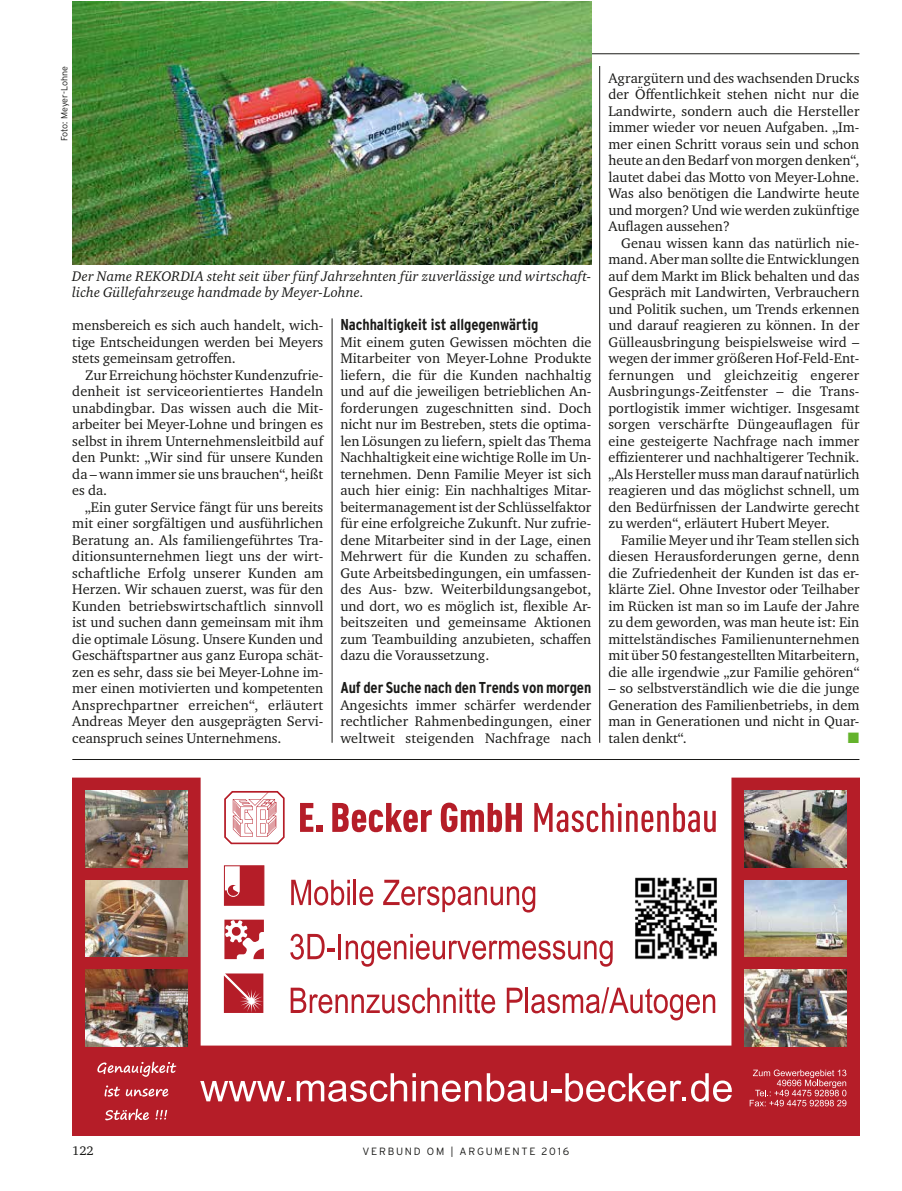
<style>
.page{position:relative;width:902px;height:1191px;background:#fff}
.page>*{position:absolute;margin:0;border:0;box-sizing:border-box;transform-origin:0 0}
.t1{font:700 condensed 15.75px "Interstate";letter-spacing:-.005em;color:#1a1a18}
.t2{font:15px "Zapf Dingbats";color:#64b32c}
.t3{font:14.25px/16.5px "Charter ITC Std";color:#1a1a18;text-align:justify}
.t4{font:italic 14.25px/16.5px "Charter ITC Std";letter-spacing:.01em;color:#1a1a18}
.t5{font:12.75px "Charter ITC Std";color:#1a1a18}
.t6{font:300 10.5px "Interstate";letter-spacing:.165em;color:#1a1a18}
.t7{font:300 9px "Interstate";letter-spacing:-.005em;color:#1a1a18}
</style>
<div class="page">
<hr style="left:72px;top:53px;width:787px;height:1px;background:#1a1a18">
<svg style="left:224px;top:791px;width:61px;height:54px"></svg>
<svg style="left:300px;top:803px;width:13px;height:29px"></svg>
<div style="left:317px;top:825px;width:6px;height:7px;background:#b51d28"></div>
<svg style="left:332px;top:803px;width:100px;height:29px"></svg>
<svg style="left:440px;top:802px;width:82px;height:30px"></svg>
<svg style="left:534px;top:803px;width:181px;height:29px"></svg>
<svg style="left:224px;top:865px;width:40px;height:40px"></svg>
<svg style="left:224px;top:919px;width:40px;height:40px"></svg>
<svg style="left:224px;top:973px;width:39px;height:40px"></svg>
<svg style="left:291px;top:879px;width:59px;height:26px"></svg>
<hr style="left:347px;top:886px;width:3px;height:19px;background:#b51d28">
<hr style="left:353px;top:879px;width:3px;height:26px;background:#b51d28">
<svg style="left:359px;top:886px;width:14px;height:19px"></svg>
<svg style="left:383px;top:879px;width:152px;height:33px"></svg>
<svg style="left:290px;top:987px;width:205px;height:26px"></svg>
<svg style="left:506px;top:987px;width:16px;height:26px"></svg>
<hr style="left:525px;top:987px;width:3px;height:26px;background:#b51d28">
<svg style="left:531px;top:987px;width:184px;height:33px"></svg>
<svg style="left:290px;top:933px;width:45px;height:26px"></svg>
<hr style="left:338px;top:934px;width:3px;height:25px;background:#b51d28">
<svg style="left:346px;top:934px;width:266px;height:32px"></svg>
<div style="left:72px;top:778px;width:128px;height:357px;background:#b51d28"></div>
<div style="left:732px;top:778px;width:127px;height:357px;background:#b51d28"></div>
<div style="left:731px;top:778px;width:128px;height:357px;border:1px solid #b51d28"></div>
<div style="left:200px;top:1046px;width:531px;height:89px;background:#b51d28"></div>
<div style="left:200px;top:1045px;width:532px;height:90px;border:1px solid #b51d28"></div>
<img style="left:744px;top:791px;width:102px;height:76px">
<img style="left:635px;top:877px;width:82px;height:83px">
<svg style="left:749px;top:1069px;width:97px;height:37px"></svg>
<svg style="left:200px;top:1081px;width:90px;height:20px"></svg>
<svg style="left:296px;top:1073px;width:251px;height:28px"></svg>
<hr style="left:551px;top:1089px;width:10px;height:4px;background:#fff">
<svg style="left:565px;top:1073px;width:166px;height:28px"></svg>
<img style="left:85px;top:969px;width:102px;height:77px">
<svg style="left:97px;top:1061px;width:79px;height:15px"></svg>
<svg style="left:105px;top:1085px;width:15px;height:11px"></svg>
<svg style="left:126px;top:1088px;width:42px;height:8px"></svg>
<svg style="left:105px;top:1108px;width:44px;height:12px"></svg>
<svg style="left:155px;top:1110px;width:12px;height:9px"></svg>
<img style="left:85px;top:880px;width:102px;height:76px">
<img style="left:85px;top:791px;width:102px;height:76px">
<img style="left:744px;top:880px;width:102px;height:76px">
<img style="left:744px;top:969px;width:102px;height:77px">
<hr style="left:599px;top:66px;width:1px;height:676px;background:#1a1a18">
<hr style="left:72px;top:759px;width:787px;height:1px;background:#1a1a18">
<img style="left:72px;top:1px;width:519px;height:263px">
<hr style="left:332px;top:318px;width:1px;height:424px;background:#1a1a18">
<p class="t7" style="left:59px;top:141px;width:76px;rotate:-90deg">Foto: Meyer-Lohne</p>
<p class="t4" style="left:72px;top:267px;width:520px">Der Name REKORDIA steht seit über fünf Jahrzehnten für zuverlässige und wirtschaft&shy;liche Güllefahrzeuge handmade by Meyer-Lohne.</p>
<p class="t3" style="left:72px;top:317px;width:252px">mensbereich es sich auch handelt, wich&shy;tige Entscheidungen werden bei Meyers stets gemeinsam getroffen.</p>
<p class="t3" style="left:72px;top:366px;width:252px;text-indent:13px">Zur Erreichung höchster Kundenzufrie&shy;denheit ist serviceorientiertes Handeln unabdingbar. Das wissen auch die Mit&shy;arbeiter bei Meyer-Lohne und bringen es selbst in ihrem Unternehmensleitbild auf den Punkt: „Wir sind für unsere Kunden da – wann immer sie uns brauchen“, heißt es da.</p>
<p class="t3" style="left:72px;top:498px;width:252px;text-indent:13px">„Ein guter Service fängt für uns bereits mit einer sorgfältigen und ausführlichen Beratung an. Als familiengeführtes Tra&shy;ditionsunternehmen liegt uns der wirt&shy;schaftliche Erfolg unserer Kunden am Herzen. Wir schauen zuerst, was für den Kunden betriebswirtschaftlich sinnvoll ist und suchen dann gemeinsam mit ihm die optimale Lösung. Unsere Kunden und Geschäftspartner aus ganz Europa schät&shy;zen es sehr, dass sie bei Meyer-Lohne im&shy;mer einen motivierten und kompetenten Ansprechpartner erreichen“, erläutert Andreas Meyer den ausgeprägten Servi&shy;ceanspruch seines Unternehmens.</p>
<p class="t1" style="left:340px;top:316px;width:199px">Nachhaltigkeit ist allgegenwärtig</p>
<p class="t3" style="left:340px;top:333px;width:252px">Mit einem guten Gewissen möchten die Mitarbeiter von Meyer-Lohne Produkte liefern, die für die Kunden nachhaltig und auf die jeweiligen betrieblichen An&shy;forderungen zugeschnitten sind. Doch nicht nur im Bestreben, stets die optima&shy;len Lösungen zu liefern, spielt das Thema Nachhaltigkeit eine wichtige Rolle im Un&shy;ternehmen. Denn Familie Meyer ist sich auch hier einig: Ein nachhaltiges Mitar&shy;beitermanagement ist der Schlüsselfaktor für eine erfolgreiche Zukunft. Nur zufrie&shy;dene Mitarbeiter sind in der Lage, einen Mehrwert für die Kunden zu schaffen.<br>Gute Arbeitsbedingungen, ein umfassen&shy;des Aus- bzw. Weiterbildungsangebot, und dort, wo es möglich ist, flexible Ar&shy;beitszeiten und gemeinsame Aktionen zum Teambuilding anzubieten, schaffen dazu die Voraussetzung.</p>
<p class="t1" style="left:340px;top:679px;width:252px">Auf der Suche nach den Trends von morgen</p>
<p class="t3" style="left:340px;top:696px;width:252px">Angesichts immer schärfer werdender rechtlicher Rahmenbedingungen, einer weltweit steigenden Nachfrage nach</p>
<p class="t3" style="left:608px;top:69px;width:252px">Agrargütern und des wachsenden Drucks der Öffentlichkeit stehen nicht nur die Landwirte, sondern auch die Hersteller immer wieder vor neuen Aufgaben. „Im&shy;mer einen Schritt voraus sein und schon heute an den Bedarf von morgen denken“, lautet dabei das Motto von Meyer-Lohne.<br>Was also benötigen die Landwirte heute und morgen? Und wie werden zukünftige Auflagen aussehen?</p>
<p class="t3" style="left:608px;top:234px;width:252px;text-indent:13px">Genau wissen kann das natürlich nie&shy;mand. Aber man sollte die Entwicklungen auf dem Markt im Blick behalten und das Gespräch mit Landwirten, Verbrauchern und Politik suchen, um Trends erkennen und darauf reagieren zu können. In der Gülleausbringung beispielsweise wird – wegen der immer größeren Hof-Feld-Ent&shy;fernungen und gleichzeitig engerer Ausbringungs-Zeitfenster – die Trans&shy;portlogistik immer wichtiger. Insgesamt sorgen verschärfte Düngeauflagen für eine gesteigerte Nachfrage nach immer effizienterer und nachhaltigerer Technik. „Als Hersteller muss man darauf natürlich reagieren und das möglichst schnell, um den Bedürfnissen der Landwirte gerecht zu werden“, erläutert Hubert Meyer.</p>
<p class="t3" style="left:608px;top:531px;width:252px;text-indent:13px">Familie Meyer und ihr Team stellen sich diesen Herausforderungen gerne, denn die Zufriedenheit der Kunden ist das er&shy;klärte Ziel. Ohne Investor oder Teilhaber im Rücken ist man so im Laufe der Jahre zu dem geworden, was man heute ist: Ein mittelständisches Familienunternehmen mit über 50 festangestellten Mitarbeitern, die alle irgendwie „zur Familie gehören“</p>
<p class="t3" style="left:608px;top:680px;width:252px">– so selbstverständlich wie die die junge Generation des Familienbetriebs, in dem man in Generationen und nicht in Quar&shy;talen denkt“.</p>
<p class="t2" style="left:847px;top:730px;width:13px">■</p>
<p class="t5" style="left:72px;top:1143px;width:23px">122</p>
<p class="t6" style="left:362px;top:1145px;width:208px">VERBUND OM | ARGUMENTE 2016</p>
</div>
